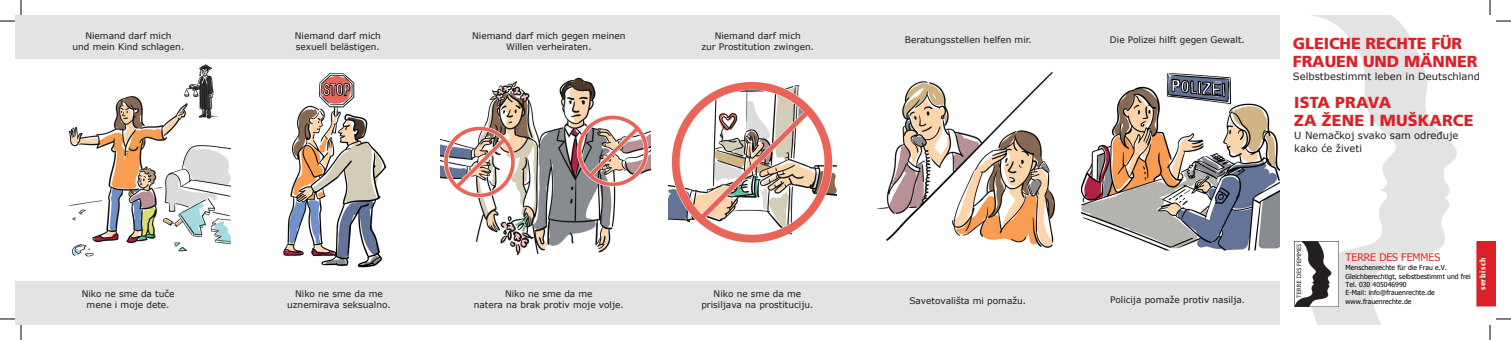
<style>
.page{position:relative;width:1511px;height:340px;background:#fff}
.page>*{position:absolute;margin:0;border:0;box-sizing:border-box;transform-origin:0 0}
.t1{font:900 16px/18px "Frutiger";letter-spacing:-.005em;color:#da2128}
.t2{font:10.4px "Tahoma";color:#de2525}
.t3{font:10px/13px "Verdana";letter-spacing:-.005em;color:#231f20}
.t4{font:9px/11px "Verdana";color:#231f20;text-align:center}
.t5{font:900 condensed 8px "Frutiger";letter-spacing:.075em;color:#fff}
.t6{font:6.9px/8.4px "Tahoma";letter-spacing:.005em;color:#000}
</style>
<div class="page">
<img style="left:68px;top:64px;width:163px;height:193px">
<img style="left:877px;top:72px;width:178px;height:176px">
<img style="left:283px;top:73px;width:104px;height:195px">
<img style="left:441px;top:77px;width:209px;height:179px">
<img style="left:1081px;top:73px;width:198px;height:178px">
<img style="left:669px;top:81px;width:167px;height:162px">
<svg style="left:1303px;top:15px;width:154px;height:309px"></svg>
<img style="left:1294px;top:241px;width:44px;height:65px">
<svg style="left:1476px;top:241px;width:19px;height:65px"></svg>
<div style="left:15px;top:15px;width:1265px;height:44px;background:#e3e3e3"></div>
<div style="left:15px;top:281px;width:1265px;height:43px;background:#e3e3e3"></div>
<svg style="left:0;top:318px;width:15px;height:1px"></svg>
<svg style="left:1496px;top:318px;width:14px;height:1px"></svg>
<svg style="left:0;top:0;width:22px;height:22px"></svg>
<svg style="left:20px;top:325px;width:2px;height:15px"></svg>
<svg style="left:1489px;top:0;width:21px;height:22px"></svg>
<svg style="left:1489px;top:325px;width:1px;height:15px"></svg>
<p class="t4" style="left:73px;top:31px;width:113px">Niemand darf mich<br>und mein Kind schlagen.</p>
<p class="t4" style="left:1110px;top:34px;width:136px">Die Polizei hilft gegen Gewalt.</p>
<p class="t4" style="left:295px;top:31px;width:88px;text-align:left">Niemand darf mich sexuell belästigen.</p>
<p class="t4" style="left:472px;top:31px;width:155px">Niemand darf mich gegen meinen<br>Willen verheiraten.</p>
<p class="t4" style="left:701px;top:31px;width:114px">Niemand darf mich<br>zur Prostitution zwingen.</p>
<p class="t4" style="left:905px;top:34px;width:128px">Beratungsstellen helfen mir.</p>
<h1 class="t1" style="left:1292px;top:34px;width:186px">GLEICHE RECHTE FÜR<br>FRAUEN UND MÄNNER</h1>
<p class="t3" style="left:1292px;top:70px;width:189px">Selbstbestimmt leben in Deutschland</p>
<h1 class="t1" style="left:1294px;top:93px;width:181px">ISTA PRAVA<br>ZA ŽENE I MUŠKARCE</h1>
<p class="t3" style="left:1294px;top:129px;width:165px">U Nemačkoj svako sam određuje kako će živeti</p>
<p class="t4" style="left:82px;top:288px;width:94px">Niko ne sme da tuče mene i moje dete.</p>
<p class="t4" style="left:287px;top:288px;width:105px">Niko ne sme da me uznemirava seksualno.</p>
<p class="t4" style="left:474px;top:288px;width:151px">Niko ne sme da me<br>natera na brak protiv moje volje.</p>
<p class="t4" style="left:701px;top:288px;width:114px">Niko ne sme da me prisiljava na prostituciju.</p>
<p class="t4" style="left:909px;top:295px;width:118px">Savetovališta mi pomažu.</p>
<p class="t4" style="left:1110px;top:294px;width:136px">Policija pomaže protiv nasilja.</p>
<p class="t2" style="left:1345px;top:250px;width:96px">TERRE DES FEMMES</p>
<p class="t6" style="left:1345px;top:263px;width:127px">Menschenrechte für die Frau e.V.<br>Gleichberechtigt, selbstbestimmt und frei<br>Tel. 030 405046990<br>E-Mail: info@frauenrechte.de www.frauenrechte.de</p>
<p class="t5" style="left:1477px;top:290px;width:35px;rotate:-90deg">serbisch</p>
</div>
